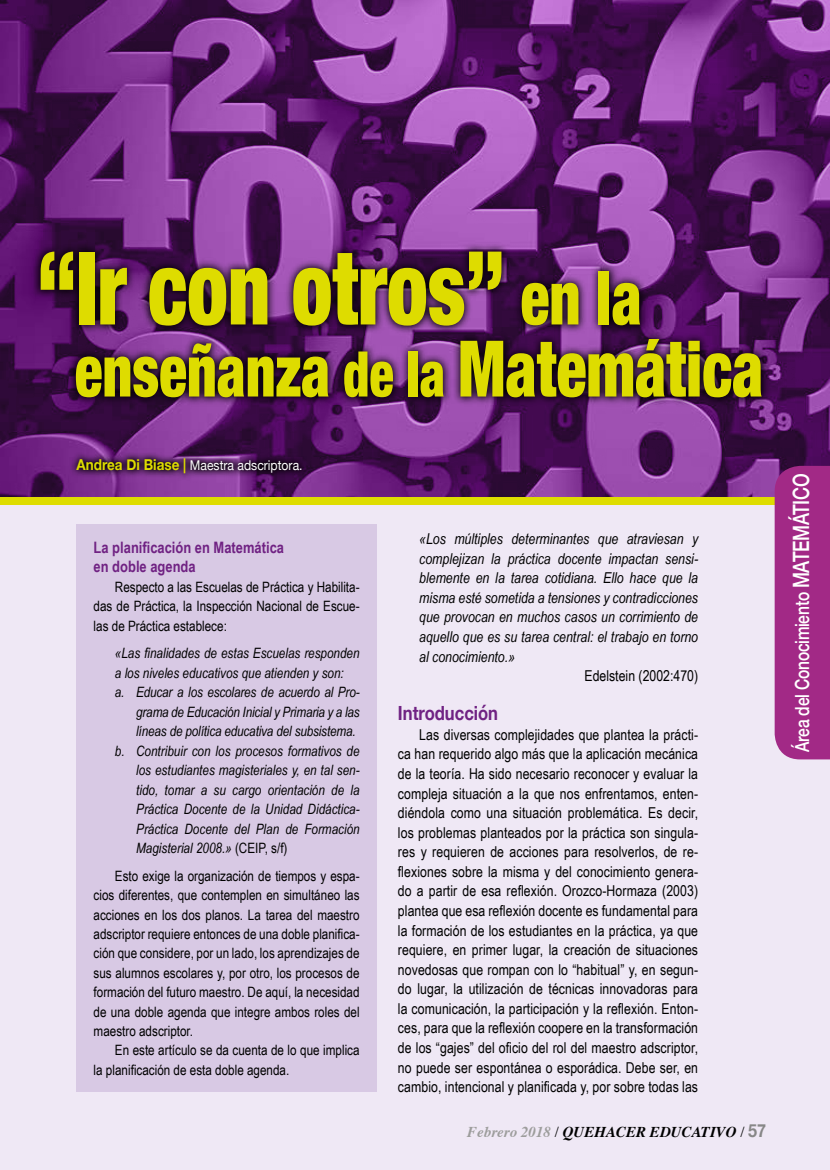
<style>
.page{position:relative;width:830px;height:1170px;background:#fff}
.page>*{position:absolute;margin:0;border:0;box-sizing:border-box;transform-origin:0 0}
.t1{font:900 condensed 102px "Helvetica Neue";color:#dedc00;scale:.8 1}
.t2{font:900 condensed 78px "Helvetica Neue";color:#dedc00;scale:.8 1}
.t3{font:500 19.5px "Helvetica Neue";letter-spacing:-.015em;color:#fff;scale:.8 1}
.t4{font:700 19.5px "Helvetica Neue";color:#702283;scale:.85 1}
.t5{font:700 15.75px/19.4px "Arial Narrow";color:#702283}
.t6{font:15px/19.5px "Arial Narrow";letter-spacing:.005em;color:#000;text-align:justify}
.t7{font:italic 15px/19.5px "Arial Narrow";color:#000;text-align:justify}
.t8{font:italic 700 15px "Times";color:#000}
.t9{font:14.25px/19.4px "Arial Narrow";color:#000;text-align:justify}
.t10{font:italic 14.25px "Arial Narrow";color:#000}
.t11{font:13.5px "Helvetica Neue";color:#fff;scale:.9 1}
.s1{font-size:75px}
.s2{font-size:72px}
.s3{font-size:63px}
.s4{font-weight:700;font-size:15px;color:#dedc00}
.s5{font-style:normal}
.s6{color:#9d9d9c}
.s7{font-weight:400;font-style:normal}
.s8{font-family:"Helvetica Neue";font-style:normal;font-size:18px;color:#878787}
.s9{font-size:22.5px}
</style>
<div class="page">
<div style="left:0;top:0;width:829px;height:1169px;background:#efe8f5"></div>
<div style="left:0;top:430px;width:829px;height:75px;background:#dedc00"></div>
<img style="left:0;top:0;width:829px;height:496px">
<svg style="left:31px;top:242px;width:739px;height:164px;background:#3e1847"></svg>
<svg style="left:69px;top:450px;width:240px;height:31px;background:#501f5c"></svg>
<div style="left:77px;top:524px;width:299px;height:567px;background:#d8c9e4"></div>
<div style="left:774px;top:466px;width:55px;height:293px;background:#a22986"></div>
<h1 class="t1" style="left:37px;top:204px;width:756px">“Ir con otros” <span class="s1">en la</span></h1>
<h2 class="t2" style="left:75px;top:304px;width:861px"><span class="s2">enseñanza</span> <span class="s3">de la</span> Matemática</h2>
<p class="t11" style="left:77px;top:455px;width:252px"><span class="s4">Andrea Di Biase |</span> Maestra adscriptora.</p>
<p class="t5" style="left:94px;top:537px;width:192px">La planificación en Matemática en doble agenda</p>
<p class="t9" style="left:94px;top:576px;width:267px;text-indent:21px">Respecto a las Escuelas de Práctica y Habilita&shy;das de Práctica, la Inspección Nacional de Escue&shy;las de Práctica establece:</p>
<p class="t10" style="left:115px;top:643px;width:246px">«Las finalidades de estas Escuelas responden</p>
<p class="t10" style="left:115px;top:662px;width:230px">a los niveles educativos que atienden y son:</p>
<p class="t10" style="left:115px;top:682px;width:246px">a. Educar a los escolares de acuerdo al Pro-</p>
<p class="t10" style="left:136px;top:701px;width:225px">grama de Educación Inicial y Primaria y a las</p>
<p class="t10" style="left:136px;top:721px;width:221px">líneas de política educativa del subsistema.</p>
<p class="t10" style="left:115px;top:740px;width:246px">b. Contribuir con los procesos formativos de</p>
<p class="t10" style="left:136px;top:760px;width:225px">los estudiantes magisteriales y, en tal sen-</p>
<p class="t10" style="left:136px;top:779px;width:225px">tido, tomar a su cargo orientación de la</p>
<p class="t10" style="left:136px;top:799px;width:225px">Práctica Docente de la Unidad Didáctica-</p>
<p class="t10" style="left:136px;top:818px;width:225px">Práctica Docente del Plan de Formación</p>
<p class="t10" style="left:136px;top:838px;width:153px">Magisterial 2008.» <span class="s5">(CEIP, s/f)</span></p>
<p class="t9" style="left:94px;top:865px;width:267px;text-indent:21px">Esto exige la organización de tiempos y espa&shy;cios diferentes, que contemplen en simultáneo las acciones en los dos planos. La tarea del maestro adscriptor requiere entonces de una doble planifica&shy;ción que considere, por un lado, los aprendizajes de sus alumnos escolares y, por otro, los procesos de formación del futuro maestro. De aquí, la necesidad de una doble agenda que integre ambos roles del maestro adscriptor.</p>
<p class="t9" style="left:94px;top:1039px;width:267px;text-indent:21px">En este artículo se da cuenta de lo que implica la planificación de esta doble agenda.</p>
<p class="t7" style="left:419px;top:529px;width:280px">«Los múltiples determinantes que atraviesan y complejizan la práctica docente impactan sensi&shy;blemente en la tarea cotidiana. Ello hace que la misma esté sometida a tensiones y contradicciones que provocan en muchos casos un corrimiento de aquello que es su tarea central: el trabajo en torno al conocimiento.»</p>
<p class="t6" style="left:584px;top:665px;width:115px">Edelstein (2002:470)</p>
<h3 class="t4" style="left:398px;top:698px;width:119px">Introducción</h3>
<p class="t6" style="left:398px;top:724px;width:301px;text-indent:21px">Las diversas complejidades que plantea la prácti&shy;ca han requerido algo más que la aplicación mecánica de la teoría. Ha sido necesario reconocer y evaluar la compleja situación a la que nos enfrentamos, enten&shy;diéndola como una situación problemática. Es decir, los problemas planteados por la práctica son singula&shy;res y requieren de acciones para resolverlos, de re&shy;flexiones sobre la misma y del conocimiento genera&shy;do a partir de esa reflexión. Orozco-Hormaza (2003) plantea que esa reflexión docente es fundamental para la formación de los estudiantes en la práctica, ya que requiere, en primer lugar, la creación de situaciones novedosas que rompan con lo “habitual” y, en segun&shy;do lugar, la utilización de técnicas innovadoras para la comunicación, la participación y la reflexión. Enton&shy;ces, para que la reflexión coopere en la transformación de los “gajes” del oficio del rol del maestro adscriptor, no puede ser espontánea o esporádica. Debe ser, en cambio, intencional y planificada y, por sobre todas las</p>
<p class="t8" style="left:467px;top:1117px;width:300px"><span class="s6">Febrero 2018</span> <span class="s7">/</span> QUEHACER EDUCATIVO <span class="s7">/</span> <span class="s8">57</span></p>
<h3 class="t3" style="left:786px;top:751px;width:349px;rotate:-90deg">Área del Conocimiento <span class="s9">MATEMÁTICO</span></h3>
</div>
